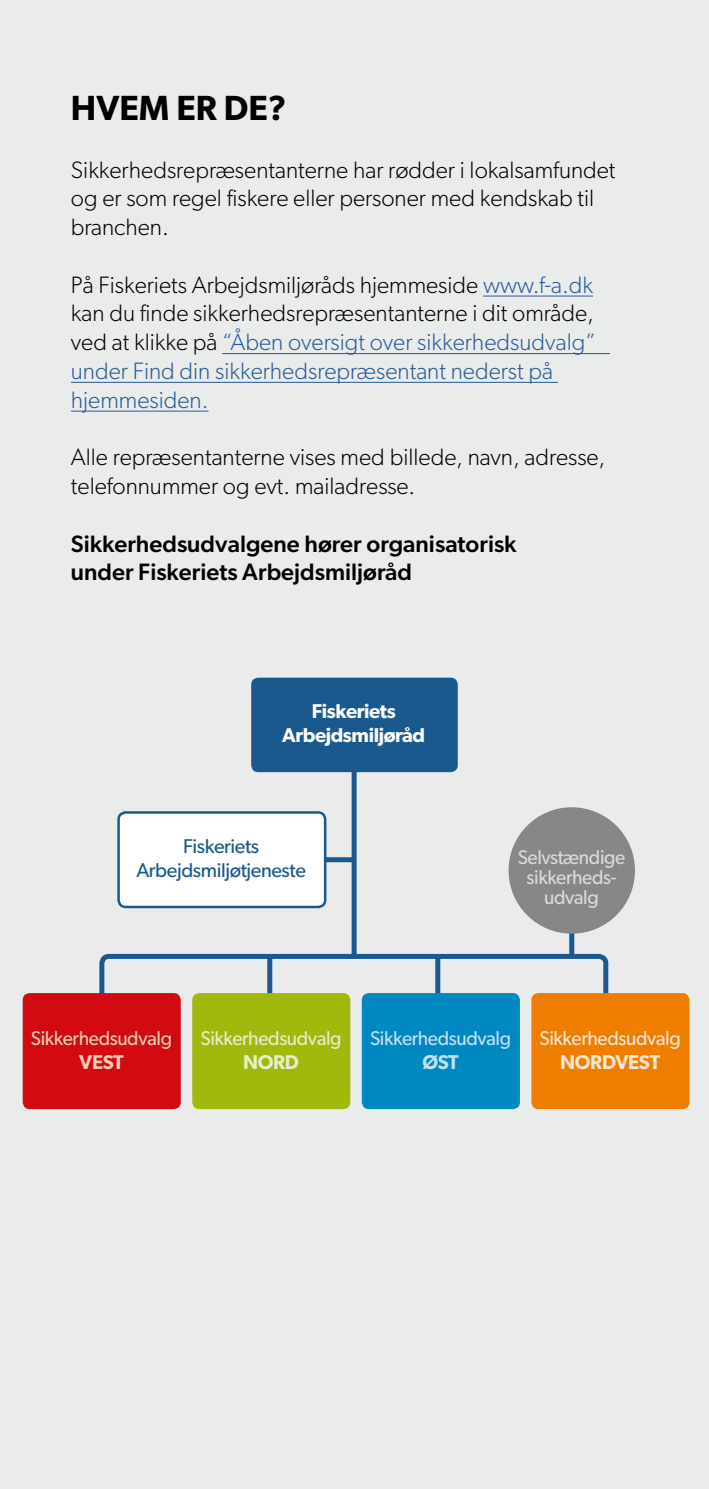
<style>
.page{position:relative;width:709px;height:1489px;background:#fff}
.page>*{position:absolute;margin:0;border:0;box-sizing:border-box;transform-origin:0 0}
.t1{font:600 35px "Gibson";color:#000}
.t2{font:300 23.75px/28.8px "Gibson";color:#275b9b}
.t3{font:300 23.75px/28.8px "Gibson";color:#000}
.t4{font:500 23.75px/28.8px "Gibson";color:#000}
.t5{font:20px/24px "Gibson";letter-spacing:-.02em;color:#1a598e;text-align:center}
.t6{font:20px/20px "Gibson";letter-spacing:-.02em;color:#dadada;text-align:center;scale:.96 1}
.t7{font:600 20px/24px "Gibson";letter-spacing:-.02em;color:#fff;text-align:center}
.t8{font:20px "Gibson";letter-spacing:-.02em;color:#e8edcc;scale:.96 1}
.t9{font:20px "Gibson";letter-spacing:-.02em;color:#f6cbba;scale:.96 1}
.t10{font:20px "Gibson";letter-spacing:-.02em;color:#c2e0f3;scale:.96 1}
.t11{font:20px "Gibson";letter-spacing:-.02em;color:#fee7d1;scale:.96 1}
.t12{font:600 20px "Gibson";letter-spacing:-.02em;color:#fee7d1}
.t13{font:600 20px "Gibson";color:#e8edcc}
.t14{font:600 20px "Gibson";color:#f6cbba}
.t15{font:600 20px "Gibson";color:#c2e0f3}
.s1{color:#000}
</style>
<div class="page">
<div style="left:0;top:0;width:709px;height:1488px;background:#eaebeb"></div>
<hr style="left:483px;top:295px;width:110px;height:1px;background:#275b9b">
<hr style="left:222px;top:353px;width:388px;height:1px;background:#275b9b">
<hr style="left:71px;top:382px;width:486px;height:1px;background:#275b9b">
<hr style="left:71px;top:410px;width:137px;height:1px;background:#275b9b">
<svg style="left:99px;top:951px;width:510px;height:72px"></svg>
<div style="left:351px;top:753px;width:5px;height:203px;background:#1a598e"></div>
<div style="left:435px;top:956px;width:5px;height:63px;background:#1a598e"></div>
<div style="left:295px;top:857px;width:59px;height:5px;background:#1a598e"></div>
<div style="left:267px;top:956px;width:5px;height:63px;background:#1a598e"></div>
<div style="left:251px;top:677px;width:207px;height:95px;background:#1a598e;border-radius:7px"></div>
<div style="left:119px;top:812px;width:206px;height:94px;background:#fff;border-radius:7px"></div>
<div style="left:117px;top:811px;width:209px;height:97px;border:2px solid #1a598e;border-radius:7px"></div>
<div style="left:192px;top:993px;width:158px;height:116px;background:#a0b90c;border-radius:7px"></div>
<div style="left:23px;top:993px;width:158px;height:116px;background:#d20a11;border-radius:7px"></div>
<div style="left:362px;top:993px;width:158px;height:116px;background:#0088c2;border-radius:7px"></div>
<div style="left:531px;top:993px;width:158px;height:116px;background:#ef7d00;border-radius:7px"></div>
<div style="left:569px;top:891px;width:5px;height:64px;background:#1a598e"></div>
<div style="left:508px;top:807px;width:127px;height:126px;background:#878787;border-radius:50%"></div>
<h1 class="t1" style="left:71px;top:87px;width:217px">HVEM ER DE?</h1>
<p class="t3" style="left:71px;top:155px;width:546px">Sikkerhedsrepræsentanterne har rødder i lokalsamfundet og er som regel fiskere eller personer med kendskab til branchen.</p>
<p class="t2" style="left:71px;top:270px;width:526px"><span class="s1">På Fiskeriets Arbejdsmiljøråds hjemmeside</span> www.f-a.dk <span class="s1">kan du finde sikkerhedsrepræsentanterne i dit område, ved at klikke på</span> “Åben oversigt over sikkerhedsudvalg” under Find din sikkerhedsrepræsentant nederst på hjemmesiden.</p>
<p class="t3" style="left:71px;top:442px;width:536px">Alle repræsentanterne vises med billede, navn, adresse, telefonnummer og evt. mailadresse.</p>
<p class="t4" style="left:71px;top:528px;width:447px">Sikkerhedsudvalgene hører organisatorisk under Fiskeriets Arbejdsmiljøråd</p>
<p class="t7" style="left:282px;top:699px;width:144px">Fiskeriets<br>Arbejdsmiljøråd</p>
<p class="t5" style="left:136px;top:834px;width:171px">Fiskeriets<br>Arbejdsmiljøtjeneste</p>
<p class="t6" style="left:518px;top:846px;width:113px">Selvstændige sikkerheds&shy;udvalg</p>
<p class="t9" style="left:31px;top:1025px;width:148px">Sikkerhedsudvalg</p>
<p class="t14" style="left:79px;top:1049px;width:46px">VEST</p>
<p class="t8" style="left:200px;top:1025px;width:148px">Sikkerhedsudvalg</p>
<p class="t13" style="left:243px;top:1049px;width:57px">NORD</p>
<p class="t10" style="left:370px;top:1025px;width:148px">Sikkerhedsudvalg</p>
<p class="t15" style="left:422px;top:1049px;width:38px">ØST</p>
<p class="t11" style="left:539px;top:1025px;width:148px">Sikkerhedsudvalg</p>
<p class="t12" style="left:560px;top:1049px;width:102px">NORDVEST</p>
</div>
